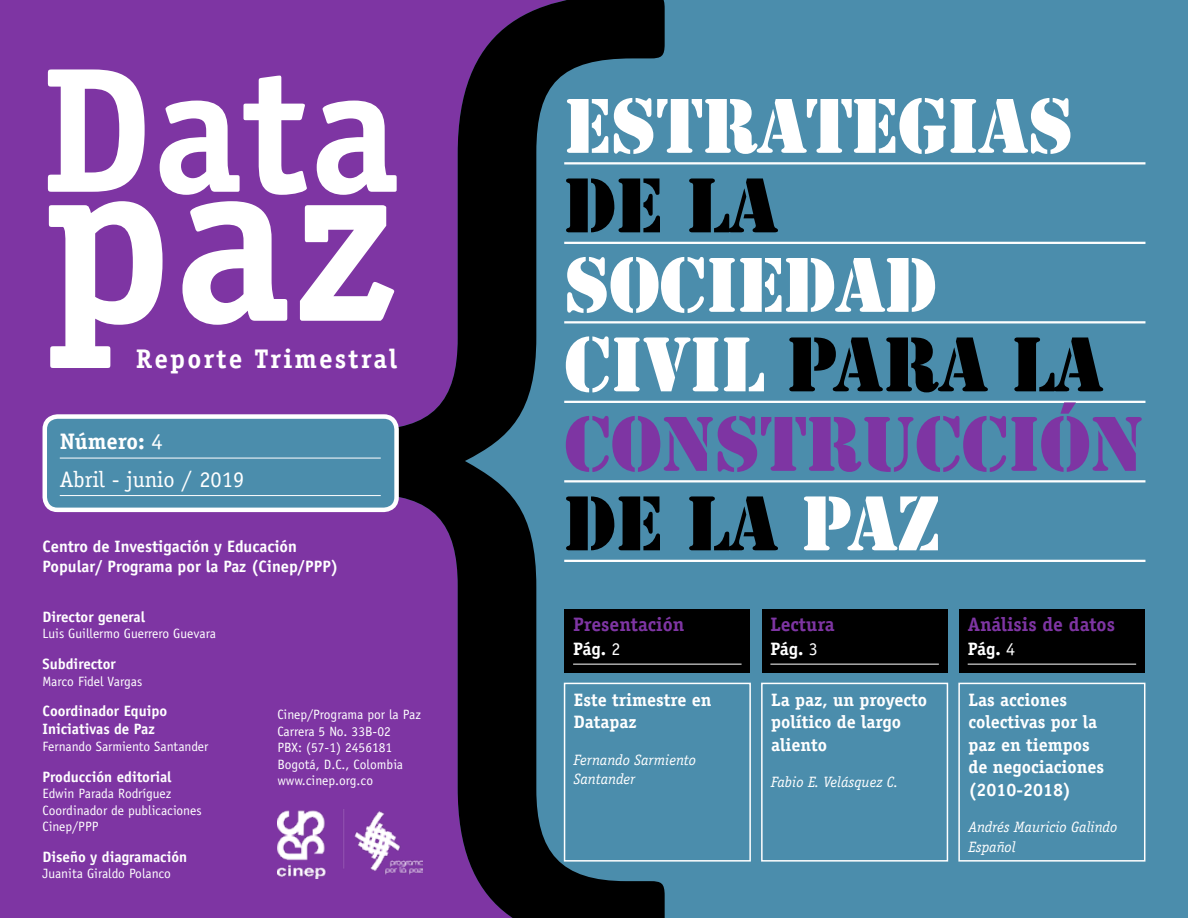
<style>
.page{position:relative;width:1188px;height:918px;background:#4b8dac}
.page>*{position:absolute;margin:0;border:0;box-sizing:border-box;transform-origin:0 0}
.t1{font:700 234px "Officina Serif Std";color:#fff}
.t2{font:700 178.5px "Officina Serif Std";color:#fff}
.t3{font:72px/79.5px "Stencil Std";letter-spacing:-.01em;color:#fff}
.t4{font:72px "Stencil Std";color:#000}
.t5{font:700 27px "Officina Serif Std";letter-spacing:.08em;color:#fff}
.t6{font:22.5px/37.5px "Officina Serif Std";color:#fff}
.t7{font:700 19.5px "Officina Serif Std";color:#7e35a3}
.t8{font:700 18px/22.5px "Officina Serif Std";color:#fff}
.t9{font:700 16.5px/19.5px "Officina Sans Std";color:#fff}
.t10{font:700 15px/18px "Officina Sans Std";color:#fff}
.t11{font:italic 15px/19.5px "Officina Serif Std";color:#fff}
.t12{font:13.5px/16.5px "Officina Sans Std";color:#fff}
.s1{font-weight:700}
.s2{color:#000}
.s3{color:#7e35a3}
.s4{font-weight:400}
</style>
<div class="page">
<div style="left:0;top:0;width:331px;height:918px;background:#7e35a3"></div>
<svg style="left:331px;top:0;width:334px;height:918px"></svg>
<img style="left:277px;top:810px;width:146px;height:68px">
<div style="left:565px;top:609px;width:185px;height:64px;background:#000"></div>
<hr style="left:573px;top:664px;width:169px;height:1px;background:#fff">
<div style="left:959px;top:609px;width:186px;height:64px;background:#000"></div>
<hr style="left:968px;top:664px;width:168px;height:1px;background:#fff">
<hr style="left:564px;top:162px;width:581px;height:2px;background:#fff">
<hr style="left:564px;top:242px;width:581px;height:2px;background:#fff">
<hr style="left:564px;top:321px;width:581px;height:2px;background:#fff">
<hr style="left:564px;top:401px;width:581px;height:2px;background:#fff">
<hr style="left:564px;top:480px;width:581px;height:2px;background:#fff">
<hr style="left:564px;top:560px;width:581px;height:2px;background:#fff">
<div style="left:958px;top:683px;width:187px;height:179px;border:2px solid #fff"></div>
<div style="left:762px;top:609px;width:185px;height:64px;background:#000"></div>
<hr style="left:770px;top:664px;width:169px;height:1px;background:#fff">
<div style="left:761px;top:683px;width:187px;height:179px;border:2px solid #fff"></div>
<div style="left:564px;top:683px;width:187px;height:179px;border:2px solid #fff"></div>
<div style="left:45px;top:417px;width:352px;height:93px;background:#4b8dac;border-radius:13px"></div>
<hr style="left:60px;top:458px;width:321px;height:1px;background:#fff">
<hr style="left:60px;top:495px;width:321px;height:1px;background:#fff">
<div style="left:43px;top:414px;width:356px;height:98px;border:4px solid #fff;border-radius:13px"></div>
<h2 class="t2" style="left:43px;top:20px;width:358px">Data</h2>
<h1 class="t1" style="left:43px;top:95px;width:358px">paz</h1>
<h3 class="t5" style="left:136px;top:342px;width:263px">Reporte Trimestral</h3>
<h3 class="t6" style="left:60px;top:423px;width:186px"><span class="s1">Número:</span> 4<br>Abril - junio / 2019</h3>
<p class="t9" style="left:43px;top:537px;width:297px">Centro de Investigación y Educación<br>Popular/ Programa por la Paz (Cinep/PPP)</p>
<p class="t10" style="left:43px;top:608px;width:104px">Director general</p>
<p class="t12" style="left:43px;top:626px;width:175px">Luis Guillermo Guerrero Guevara</p>
<p class="t10" style="left:43px;top:655px;width:75px">Subdirector</p>
<p class="t12" style="left:43px;top:673px;width:101px">Marco Fidel Vargas</p>
<p class="t10" style="left:43px;top:702px;width:126px">Coordinador Equipo<br>Iniciativas de Paz</p>
<p class="t12" style="left:43px;top:738px;width:167px">Fernando Sarmiento Santander</p>
<p class="t10" style="left:43px;top:767px;width:131px">Producción editorial</p>
<p class="t12" style="left:43px;top:785px;width:161px">Edwin Parada Rodríguez<br>Coordinador de publicaciones<br>Cinep/PPP</p>
<p class="t10" style="left:43px;top:848px;width:146px">Diseño y diagramación</p>
<p class="t12" style="left:43px;top:866px;width:130px">Juanita Giraldo Polanco</p>
<p class="t12" style="left:277px;top:706px;width:145px">Cinep/Programa por la Paz<br>Carrera 5 No. 33B-02<br>PBX: (57-1) 2456181<br>Bogotá, D.C., Colombia www.cinep.org.co</p>
<h3 class="t3" style="left:564px;top:87px;width:511px">ESTRATEGIAS</h3>
<h3 class="t4" style="left:564px;top:159px;width:216px">DE LA</h3>
<h3 class="t3" style="left:564px;top:246px;width:582px">SOCIEDAD<br>CIVIL <span class="s2">PARA LA<br></span><span class="s3">CONSTRUCCIÓN<br></span><span class="s2">DE LA</span> PAZ</h3>
<h3 class="t7" style="left:573px;top:612px;width:113px">Presentación</h3>
<h3 class="t8" style="left:573px;top:638px;width:49px">Pág. <span class="s4">2</span></h3>
<h3 class="t8" style="left:574px;top:688px;width:139px">Este trimestre en<br>Datapaz</h3>
<p class="t11" style="left:574px;top:750px;width:124px">Fernando Sarmiento<br>Santander</p>
<h3 class="t7" style="left:770px;top:612px;width:66px">Lectura</h3>
<h3 class="t8" style="left:770px;top:638px;width:49px">Pág. <span class="s4">3</span></h3>
<h3 class="t8" style="left:771px;top:688px;width:158px">La paz, un proyecto político de largo aliento</h3>
<p class="t11" style="left:771px;top:772px;width:129px">Fabio E. Velásquez C.</p>
<h3 class="t7" style="left:968px;top:612px;width:149px">Análisis de datos</h3>
<h3 class="t8" style="left:968px;top:638px;width:49px">Pág. <span class="s4">4</span></h3>
<h3 class="t8" style="left:968px;top:688px;width:137px">Las acciones colectivas por la paz en tiempos de negociaciones (2010-2018)</h3>
<p class="t11" style="left:968px;top:817px;width:150px">Andrés Mauricio Galindo<br>Español</p>
</div>
